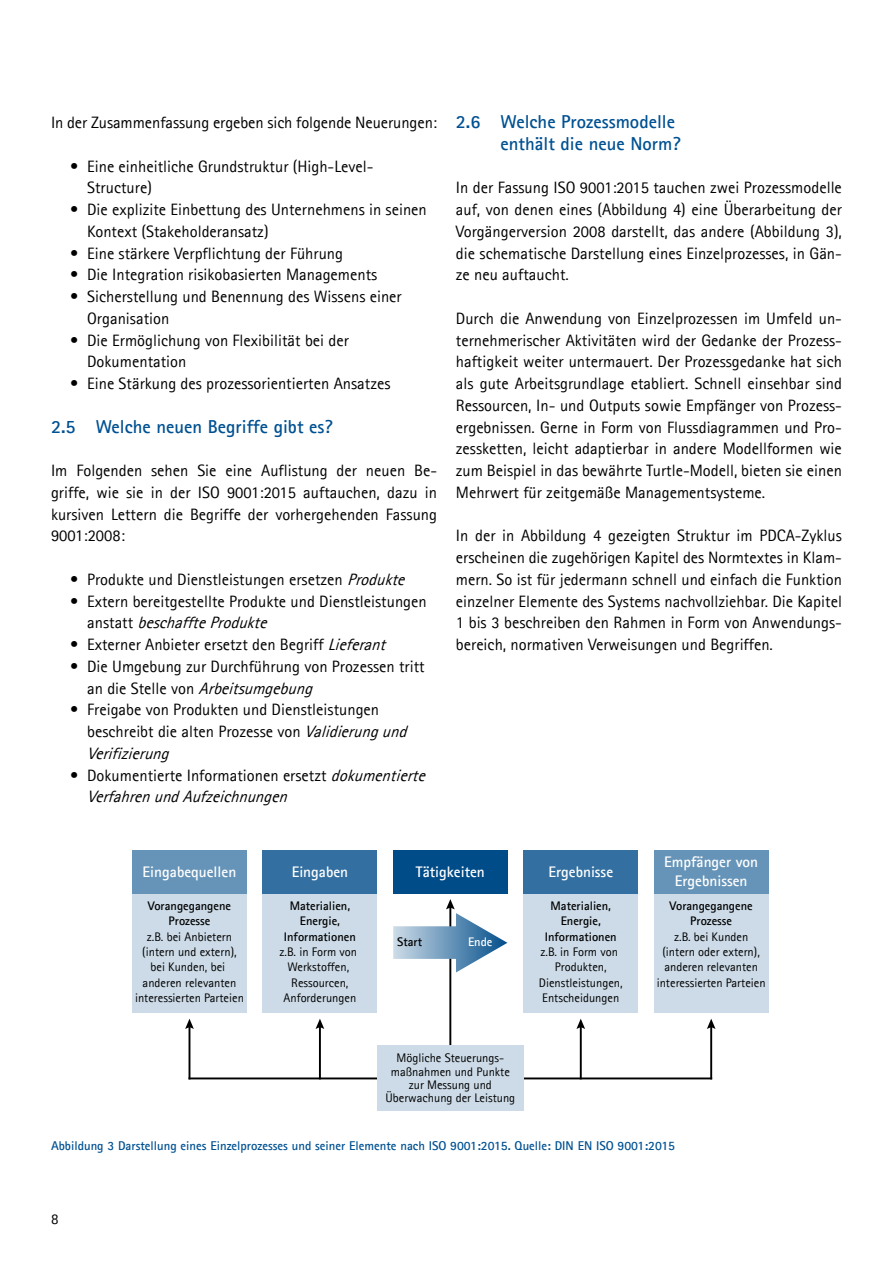
<style>
.page{position:relative;width:893px;height:1263px;background:#fff}
.page>*{position:absolute;margin:0;border:0;box-sizing:border-box;transform-origin:0 0}
.t1{font:700 18.75px/21.8px "Agfa Rotis Sans Serif";color:#005192;text-align:right}
.t2{font:16.5px/21.8px "Agfa Rotis Sans Serif";color:#000}
.t3{font:italic 16.5px/21.8px "Agfa Rotis Sans Serif";color:#000}
.t4{font:700 15.3px/18.5px "Agfa Rotis Sans Serif";color:#fff;text-align:center}
.t5{font:15px "Agfa Rotis Sans Serif";color:#000}
.t6{font:700 12.75px "Agfa Rotis Sans Serif";color:#005192}
.t7{font:12.45px/15.3px "Agfa Rotis Sans Serif";color:#000;text-align:center}
.t8{font:700 12.45px/15.3px "Agfa Rotis Sans Serif";color:#000;text-align:center}
.t9{font:700 12.45px "Agfa Rotis Sans Serif";color:#fff}
.s1{font-style:italic}
.s2{font-style:normal}
</style>
<div class="page">
<hr style="left:449px;top:904px;width:2px;height:174px;background:#000">
<div style="left:132px;top:894px;width:115px;height:119px;background:#ccdbe7"></div>
<div style="left:263px;top:894px;width:114px;height:119px;background:#ccdbe7"></div>
<div style="left:524px;top:894px;width:114px;height:119px;background:#ccdbe7"></div>
<div style="left:654px;top:894px;width:114px;height:119px;background:#ccdbe7"></div>
<div style="left:132px;top:850px;width:115px;height:44px;background:#6694b8"></div>
<div style="left:263px;top:850px;width:114px;height:44px;background:#3370a1"></div>
<div style="left:524px;top:850px;width:114px;height:44px;background:#3370a1"></div>
<div style="left:654px;top:850px;width:114px;height:44px;background:#6694b8"></div>
<div style="left:393px;top:850px;width:114px;height:44px;background:#004c89"></div>
<hr style="left:189px;top:1024px;width:1px;height:54px;background:#000">
<hr style="left:189px;top:1077px;width:522px;height:2px;background:#000">
<svg style="left:185px;top:1019px;width:9px;height:10px"></svg>
<hr style="left:319px;top:1024px;width:2px;height:54px;background:#000">
<svg style="left:316px;top:1019px;width:8px;height:10px"></svg>
<hr style="left:580px;top:1024px;width:2px;height:54px;background:#000">
<svg style="left:576px;top:1019px;width:9px;height:10px"></svg>
<svg style="left:393px;top:899px;width:114px;height:73px"></svg>
<hr style="left:710px;top:1024px;width:2px;height:54px;background:#000">
<svg style="left:707px;top:1019px;width:8px;height:10px"></svg>
<div style="left:377px;top:1046px;width:147px;height:65px;background:#ccdbe7"></div>
<p class="t2" style="left:51px;top:111px;width:388px">In der Zusammenfassung ergeben sich folgende Neuerungen:</p>
<p class="t2" style="left:87px;top:155px;width:288px;text-indent:-17px">• Eine einheitliche Grundstruktur (High-Level-<br>Structure)</p>
<p class="t2" style="left:87px;top:198px;width:341px;text-indent:-17px">• Die explizite Einbettung des Unternehmens in seinen<br>Kontext (Stakeholderansatz)</p>
<p class="t2" style="left:70px;top:242px;width:274px">• Eine stärkere Verpflichtung der Führung</p>
<p class="t2" style="left:70px;top:264px;width:309px">• Die Integration risikobasierten Managements</p>
<p class="t2" style="left:87px;top:285px;width:316px;text-indent:-17px">• Sicherstellung und Benennung des Wissens einer<br>Organisation</p>
<p class="t2" style="left:87px;top:329px;width:263px;text-indent:-17px">• Die Ermöglichung von Flexibilität bei der<br>Dokumentation</p>
<p class="t2" style="left:70px;top:372px;width:322px">• Eine Stärkung des prozessorientierten Ansatzes</p>
<p class="t1" style="left:51px;top:415px;width:283px">2.5 Welche neuen Begriffe gibt es?</p>
<p class="t2" style="left:51px;top:459px;width:388px;text-align:justify">Im Folgenden sehen Sie eine Auflistung der neuen Be&shy;griffe, wie sie in der ISO 9001:2015 auftauchen, dazu in kursiven Lettern die Begriffe der vorhergehenden Fassung 9001:2008:</p>
<p class="t2" style="left:70px;top:568px;width:341px">• Produkte und Dienstleistungen ersetzen <span class="s1">Produkte</span></p>
<p class="t2" style="left:87px;top:590px;width:341px;text-indent:-17px">• Extern bereitgestellte Produkte und Dienstleistungen a n s t a t t <span class="s1">beschaffteProdukte</span></p>
<p class="t2" style="left:70px;top:633px;width:322px">• Externer Anbieter ersetzt den Begriff <span class="s1">Lieferant</span></p>
<p class="t2" style="left:87px;top:655px;width:339px;text-indent:-17px">• Die Umgebung zur Durchführung von Prozessen tritt a n d i e S t e l l e v o n <span class="s1">Arbeitsumgebung</span></p>
<p class="t2" style="left:87px;top:699px;width:326px;text-indent:-17px">• Freigabe von Produkten und Dienstleistungen beschreibt die alten Prozesse von <span class="s1">Validierungund<br>Verifizierung</span></p>
<p class="t3" style="left:87px;top:764px;width:345px;text-indent:-17px"><span class="s2">• Dokumentierte Informationen ersetzt</span> dokumentierte<br>VerfahrenundAufzeichnungen</p>
<p class="t1" style="left:456px;top:110px;width:226px">2.6 Welche Prozessmodelle enthält die neue Norm?</p>
<p class="t2" style="left:456px;top:177px;width:388px;text-align:justify">In der Fassung ISO 9001:2015 tauchen zwei Prozessmodelle auf, von denen eines (Abbildung 4) eine Überarbeitung der Vorgängerversion 2008 darstellt, das andere (Abbildung 3), die schematische Darstellung eines Einzelprozesses, in Gän&shy;ze neu auftaucht.</p>
<p class="t2" style="left:456px;top:307px;width:388px;text-align:justify">Durch die Anwendung von Einzelprozessen im Umfeld un&shy;ternehmerischer Aktivitäten wird der Gedanke der Prozess&shy;haftigkeit weiter untermauert. Der Prozessgedanke hat sich als gute Arbeitsgrundlage etabliert. Schnell einsehbar sind Ressourcen, In- und Outputs sowie Empfänger von Prozess&shy;ergebnissen. Gerne in Form von Flussdiagrammen und Pro&shy;zessketten, leicht adaptierbar in andere Modellformen wie zum Beispiel in das bewährte Turtle-Modell, bieten sie einen Mehrwert für zeitgemäße Managementsysteme.</p>
<p class="t2" style="left:456px;top:525px;width:388px;text-align:justify">In der in Abbildung 4 gezeigten Struktur im PDCA-Zyklus erscheinen die zugehörigen Kapitel des Normtextes in Klam&shy;mern. So ist für jedermann schnell und einfach die Funktion einzelner Elemente des Systems nachvollziehbar. Die Kapitel 1 bis 3 beschreiben den Rahmen in Form von Anwendungs&shy;bereich, normativen Verweisungen und Begriffen.</p>
<p class="t4" style="left:143px;top:863px;width:95px">Eingabequellen</p>
<p class="t8" style="left:148px;top:898px;width:85px">Vorangegangene<br>Prozesse</p>
<p class="t7" style="left:135px;top:929px;width:110px">z.B. bei Anbietern (intern und extern), bei Kunden, bei anderen relevanten interessierten Parteien</p>
<p class="t4" style="left:292px;top:863px;width:58px">Eingaben</p>
<p class="t4" style="left:548px;top:863px;width:66px">Ergebnisse</p>
<p class="t4" style="left:664px;top:852px;width:95px">Empfänger von<br>Ergebnissen</p>
<p class="t4" style="left:416px;top:863px;width:70px">Tätigkeiten</p>
<p class="t8" style="left:284px;top:898px;width:73px">Materialien,<br>Energie,<br>Informationen</p>
<p class="t7" style="left:280px;top:944px;width:79px">z.B. in Form von<br>Werkstoffen,<br>Ressourcen,<br>Anforderungen</p>
<p class="t8" style="left:397px;top:934px;width:26px">Start</p>
<p class="t9" style="left:468px;top:934px;width:26px">Ende</p>
<p class="t8" style="left:545px;top:898px;width:73px">Materialien,<br>Energie,<br>Informationen</p>
<p class="t7" style="left:539px;top:944px;width:85px">z.B. in Form von<br>Produkten,<br>Dienstleistungen,<br>Entscheidungen</p>
<p class="t8" style="left:670px;top:898px;width:85px">Vorangegangene<br>Prozesse</p>
<p class="t7" style="left:657px;top:929px;width:110px">z.B. bei Kunden (intern oder extern), anderen relevanten interessierten Parteien</p>
<p class="t7" style="left:385px;top:1051px;width:131px;line-height:13.4px">Mögliche Steuerungs&shy;maßnahmen und Punkte zur Messung und<br>Überwachung der Leistung</p>
<p class="t6" style="left:51px;top:1138px;width:626px">Abbildung 3 Darstellung eines Einzelprozesses und seiner Elemente nach ISO 9001:2015. Quelle: DIN EN ISO 9001:2015</p>
<p class="t5" style="left:51px;top:1210px;width:9px">8</p>
</div>
